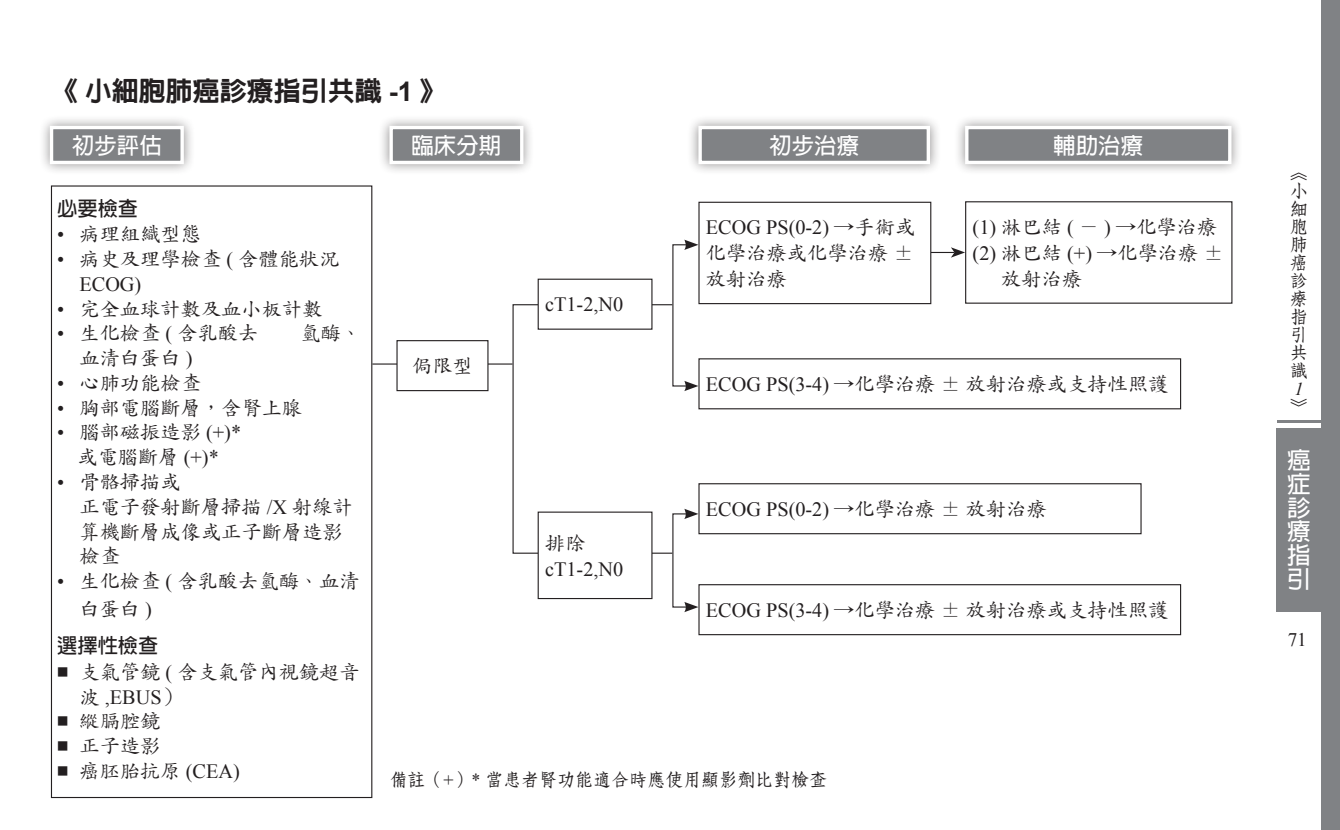
<style>
.page{position:relative;width:1340px;height:830px;background:#fff}
.page>*{position:absolute;margin:0;border:0;box-sizing:border-box;transform-origin:0 0}
.t1{font:800 27px "AR Hei B5";color:#231f20}
.t2{font:700 23.62px/23.6px "AR Hei B5";color:#fff;text-align:justify}
.t3{font:700 22.5px "AR Hei B5";color:#fff}
.t4{font:20.25px/24.8px "DF Kai Shu Std W5";color:#231f20}
.t5{font:20.25px "Times New Roman";color:#231f20}
.t6{font:700 20.25px "AR Hei B5";color:#231f20}
.t7{font:19.12px "Times New Roman";color:#231f20}
.t8{font:18px/18px "DF Fang Song Std W6";color:#231f20}
.t9{font:italic 18px "Times New Roman";color:#231f20}
.s1{font-family:"Arial";font-weight:700}
.s2{font-family:"Times New Roman"}
.s3{font-family:"DF Kai Shu Std W5"}
</style>
<div class="page">
<div style="left:1320px;top:0;width:19px;height:829px;background:#808285"></div>
<div style="left:1276px;top:427px;width:47px;height:184px;background:#808285"></div>
<hr style="left:1276px;top:420px;width:47px;height:3px;background:#808285">
<div style="left:38px;top:114px;width:157px;height:62px;background:#231f20;opacity:.5"></div>
<div style="left:50px;top:126px;width:134px;height:38px;background:#808285;border:3px solid #fff"></div>
<div style="left:378px;top:114px;width:157px;height:62px;background:#231f20;opacity:.5"></div>
<div style="left:389px;top:126px;width:134px;height:38px;background:#808285;border:3px solid #fff"></div>
<div style="left:687px;top:114px;width:254px;height:62px;background:#231f20;opacity:.5"></div>
<div style="left:698px;top:126px;width:232px;height:38px;background:#808285;border:3px solid #fff"></div>
<div style="left:953px;top:114px;width:289px;height:62px;background:#231f20;opacity:.5"></div>
<div style="left:965px;top:126px;width:266px;height:38px;background:#808285;border:3px solid #fff"></div>
<hr style="left:372px;top:363px;width:140px;height:1px;background:#231f20">
<svg style="left:684px;top:239px;width:14px;height:11px"></svg>
<svg style="left:684px;top:381px;width:14px;height:10px"></svg>
<div style="left:537px;top:278px;width:115px;height:51px;border:1px solid #231f20"></div>
<div style="left:965px;top:201px;width:267px;height:102px;border:1px solid #231f20"></div>
<div style="left:698px;top:483px;width:443px;height:51px;border:1px solid #231f20"></div>
<div style="left:698px;top:584px;width:483px;height:51px;border:1px solid #231f20"></div>
<div style="left:698px;top:358px;width:483px;height:51px;border:1px solid #231f20"></div>
<svg style="left:684px;top:508px;width:14px;height:11px"></svg>
<svg style="left:684px;top:602px;width:14px;height:10px"></svg>
<div style="left:397px;top:340px;width:91px;height:50px;background:#fff"></div>
<div style="left:396px;top:340px;width:92px;height:51px;border:1px solid #231f20"></div>
<svg style="left:931px;top:247px;width:34px;height:10px"></svg>
<div style="left:698px;top:202px;width:233px;height:102px;border:1px solid #231f20"></div>
<h1 class="t1" style="left:51px;top:77px;width:397px">《小細胞肺癌診療指引共識 <span class="s1">-1</span> 》</h1>
<p class="t3" style="left:72px;top:134px;width:92px">初步評估</p>
<p class="t3" style="left:411px;top:134px;width:91px">臨床分期</p>
<p class="t3" style="left:769px;top:134px;width:91px">初步治療</p>
<p class="t3" style="left:1053px;top:134px;width:91px">輔助治療</p>
<p class="t6" style="left:57px;top:198px;width:82px">必要檢查</p>
<p class="t4" style="left:57px;top:221px;width:145px"><span class="s2">•</span> 病理組織型態</p>
<p class="t4" style="left:57px;top:246px;width:284px"><span class="s2">•</span> 病史及理學檢查 <span class="s2">(</span> 含體能狀況</p>
<p class="t5" style="left:79px;top:270px;width:63px">ECOG)</p>
<p class="t4" style="left:57px;top:295px;width:267px"><span class="s2">•</span> 完全血球計數及血小板計數</p>
<p class="t4" style="left:57px;top:320px;width:203px"><span class="s2">•</span> 生化檢查 <span class="s2">(</span> 含乳酸去</p>
<p class="t4" style="left:300px;top:320px;width:62px">氫酶、</p>
<p class="t4" style="left:79px;top:345px;width:115px">血清白蛋白 <span class="s2">)</span></p>
<p class="t4" style="left:57px;top:370px;width:145px"><span class="s2">•</span> 心肺功能檢查</p>
<p class="t4" style="left:57px;top:394px;width:247px"><span class="s2">•</span> 胸部電腦斷層，含腎上腺</p>
<p class="t4" style="left:57px;top:419px;width:185px;text-align:center"><span class="s2">•</span> 腦部磁振造影 <span class="s2">(+)*</span>或電腦斷層 <span class="s2">(+)*</span></p>
<p class="t4" style="left:79px;top:469px;width:275px;text-indent:-22px"><span class="s2">•</span> 骨骼掃描或<br>正電子發射斷層掃描 <span class="s2">/X</span> 射線計算機斷層成像或正子斷層造影檢查</p>
<p class="t4" style="left:79px;top:566px;width:282px;line-height:28.1px;text-indent:-22px"><span class="s2">•</span> 生化檢查 <span class="s2">(</span> 含乳酸去氫酶、血清白蛋白 <span class="s2">)</span></p>
<p class="t6" style="left:57px;top:635px;width:103px">選擇性檢查</p>
<p class="t4" style="left:57px;top:658px;width:304px"><sup>▓</sup> 支氣管鏡 <span class="s2">(</span> 含支氣管內視鏡超音</p>
<p class="t5" style="left:79px;top:682px;width:104px"><span class="s3">波</span> ,EBUS<span class="s3">）</span></p>
<p class="t4" style="left:57px;top:708px;width:184px"><sup>▓</sup> 縱膈腔鏡<br><sup>▓</sup> 正子造影<br><sup>▓</sup> 癌胚胎抗原 <span class="s2">(CEA)</span></p>
<p class="t4" style="left:412px;top:353px;width:62px">侷限型</p>
<p class="t5" style="left:545px;top:291px;width:80px">cT1-2,N0</p>
<p class="t4" style="left:545px;top:529px;width:42px">排除</p>
<p class="t5" style="left:545px;top:555px;width:80px">cT1-2,N0</p>
<p class="t5" style="left:706px;top:214px;width:211px">ECOG PS(0-2) <span class="s3">→手術或</span></p>
<p class="t4" style="left:706px;top:239px;width:209px;line-height:25.9px">化學治療或化學治療 ±放射治療</p>
<p class="t4" style="left:972px;top:214px;width:246px"><span class="s2">(1)</span> 淋巴結 <span class="s2">(</span> － <span class="s2">)</span> →化學治療</p>
<p class="t4" style="left:972px;top:240px;width:253px"><span class="s2">(2)</span> 淋巴結 <span class="s2">(+)</span> →化學治療 ±</p>
<p class="t4" style="left:1001px;top:265px;width:82px">放射治療</p>
<p class="t4" style="left:706px;top:371px;width:464px"><span class="s2">ECOG PS(3-4)</span> →化學治療 ± 放射治療或支持性照護</p>
<p class="t5" style="left:706px;top:495px;width:342px">ECOG PS(0-2) <span class="s3">→化學治療 ± 放射治療</span></p>
<p class="t4" style="left:706px;top:596px;width:464px"><span class="s2">ECOG PS(3-4)</span> →化學治療 ± 放射治療或支持性照護</p>
<p class="t8" style="left:389px;top:769px;width:439px">備註（<span class="s2">+</span>）<span class="s2">*</span> 當患者腎功能適合時應使用顯影劑比對檢查</p>
<p class="t8" style="left:1289px;top:163px;width:19px">《小細胞肺癌診療指引共識</p>
<p class="t9" style="left:1294px;top:376px;width:10px">1</p>
<p class="t8" style="left:1289px;top:397px;width:19px">》</p>
<p class="t2" style="left:1286px;top:448px;width:24px">癌症診療指引</p>
<p class="t7" style="left:1287px;top:626px;width:21px">71</p>
</div>
